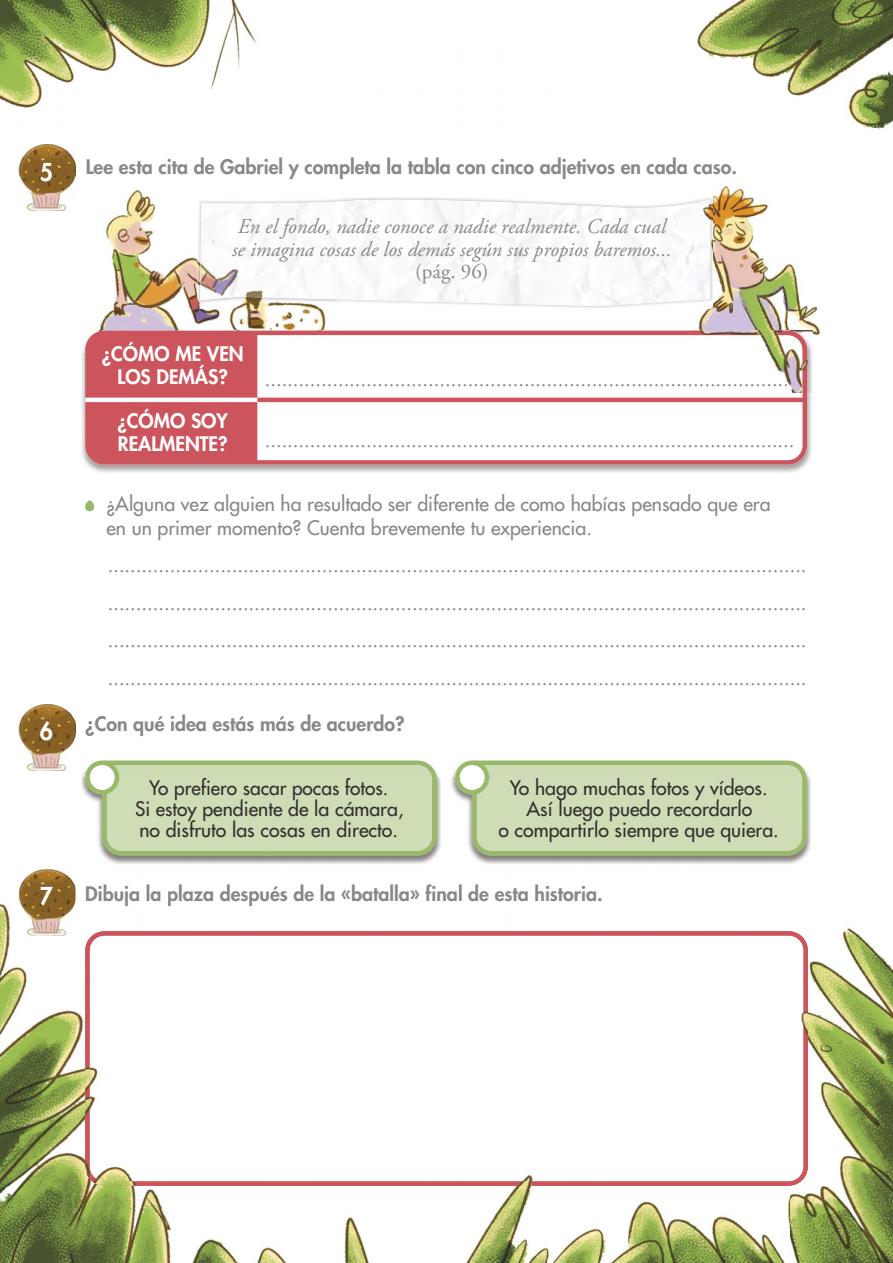
<style>
.page{position:relative;width:893px;height:1263px;background:#fff}
.page>*{position:absolute;margin:0;border:0;box-sizing:border-box;transform-origin:0 0}
.t1{font:800 24px "Futura Std";color:#fff;scale:.95 1}
.t2{font:italic 21px/22.5px "Adobe Garamond Pro";color:#888}
.t3{font:21px "Adobe Garamond Pro";color:#888}
.t4{font:500 19.5px/37.5px "Futura Std";color:#888}
.t5{font:500 19.5px/21px "Futura Std";color:#30302f;text-align:center}
.t6{font:800 19.5px "Futura Std";color:#888}
.t7{font:800 19.5px "Futura Std";color:#898888}
.t8{font:800 19.5px/23.4px "Futura Std";color:#fff;text-align:center}
.s1{color:#898888}
.s2{color:#d3c4df}
</style>
<div class="page">
<img style="left:0;top:0;width:893px;height:145px">
<img style="left:75px;top:176px;width:262px;height:154px">
<img style="left:19px;top:145px;width:56px;height:66px">
<img style="left:19px;top:704px;width:56px;height:67px">
<img style="left:200px;top:202px;width:137px;height:98px">
<img style="left:337px;top:200px;width:352px;height:106px">
<svg style="left:85px;top:500px;width:10px;height:12px"></svg>
<img style="left:81px;top:330px;width:731px;height:142px">
<img style="left:81px;top:330px;width:256px;height:23px">
<svg style="left:85px;top:331px;width:722px;height:134px"></svg>
<hr style="left:257px;top:398px;width:550px;height:4px;background:#cc545c">
<div style="left:88px;top:334px;width:169px;height:127px;background:#cc545c"></div>
<hr style="left:85px;top:398px;width:172px;height:4px;background:#fff">
<svg style="left:455px;top:760px;width:352px;height:17px;background:#c3d5a6"></svg>
<img style="left:0;top:885px;width:104px;height:377px">
<img style="left:789px;top:928px;width:104px;height:334px">
<img style="left:104px;top:1186px;width:685px;height:76px">
<img style="left:19px;top:869px;width:56px;height:67px">
<img style="left:41px;top:887px;width:12px;height:18px">
<img style="left:81px;top:777px;width:360px;height:87px">
<svg style="left:85px;top:760px;width:352px;height:95px"></svg>
<img style="left:102px;top:777px;width:335px;height:78px">
<img style="left:85px;top:777px;width:34px;height:17px">
<img style="left:86px;top:885px;width:18px;height:21px">
<img style="left:451px;top:777px;width:360px;height:87px">
<img style="left:472px;top:777px;width:335px;height:78px">
<img style="left:455px;top:777px;width:34px;height:17px">
<img style="left:85px;top:931px;width:723px;height:50px">
<img style="left:85px;top:981px;width:51px;height:205px">
<img style="left:757px;top:981px;width:51px;height:205px">
<img style="left:136px;top:1174px;width:621px;height:12px">
<img style="left:698px;top:186px;width:122px;height:150px">
<img style="left:689px;top:197px;width:24px;height:112px">
<img style="left:689px;top:200px;width:21px;height:100px">
<img style="left:689px;top:330px;width:124px;height:63px">
<img style="left:689px;top:331px;width:118px;height:62px">
<img style="left:689px;top:384px;width:104px;height:2px">
<p class="t1" style="left:40px;top:161px;width:15px">5</p>
<p class="t1" style="left:40px;top:720px;width:15px">6</p>
<p class="t1" style="left:40px;top:884px;width:15px">7</p>
<p class="t6" style="left:86px;top:158px;width:653px">Lee esta cita de Gabriel y completa la tabla con cinco adjetivos en cada caso.</p>
<p class="t2" style="left:232px;top:217px;width:441px">En el fondo, nadie conoce a nadie realmente. Cada cual se imagina cosas de los demás según sus propios baremos...</p>
<p class="t3" style="left:415px;top:258px;width:75px">(pág. 96)</p>
<p class="t8" style="left:102px;top:343px;width:143px">¿CÓMO ME VEN<br>LOS DEMÁS?</p>
<p class="t8" style="left:117px;top:410px;width:112px;text-align:left">¿CÓMO SOY<br>REALMENTE?</p>
<p class="t4" style="left:265px;top:361px;width:531px">...........................................................................<span class="s1">..................</span><span class="s2">.</span></p>
<p class="t4" style="left:265px;top:423px;width:531px">..............................................................................................</p>
<p class="t4" style="left:106px;top:494px;width:666px;line-height:23.4px">¿Alguna vez alguien ha resultado ser diferente de como habías pensado que era en un primer momento? Cuenta brevemente tu experiencia.</p>
<p class="t4" style="left:108px;top:548px;width:700px;text-align:justify">............................................................................................................................ ............................................................................................................................ ............................................................................................................................ ............................................................................................................................</p>
<p class="t6" style="left:85px;top:715px;width:321px">¿Con qué idea estás más de acuerdo?</p>
<p class="t5" style="left:135px;top:779px;width:270px">Yo prefiero sacar ocas fotos.<br>Si estoy endiente de la cámara,</p>
<p class="t5" style="left:139px;top:768px;width:260px;line-height:42px;text-align:left;text-indent:153px">p<br>no disfruto las cosas en directo.</p>
<p class="t5" style="left:202px;top:800px;width:12px">p</p>
<p class="t5" style="left:510px;top:779px;width:260px">Yo ha o muchas fotos vídeos.<br>Así lue o uedo recordarlo</p>
<p class="t5" style="left:556px;top:779px;width:12px">g</p>
<p class="t5" style="left:498px;top:768px;width:282px;line-height:42px;text-align:left;text-indent:197px">y<br>o compartirlo siempre que quiera.</p>
<p class="t5" style="left:582px;top:800px;width:39px">g p</p>
<p class="t7" style="left:85px;top:885px;width:519px">Dibuja la plaza después de la «batalla» final de esta historia.</p>
</div>
